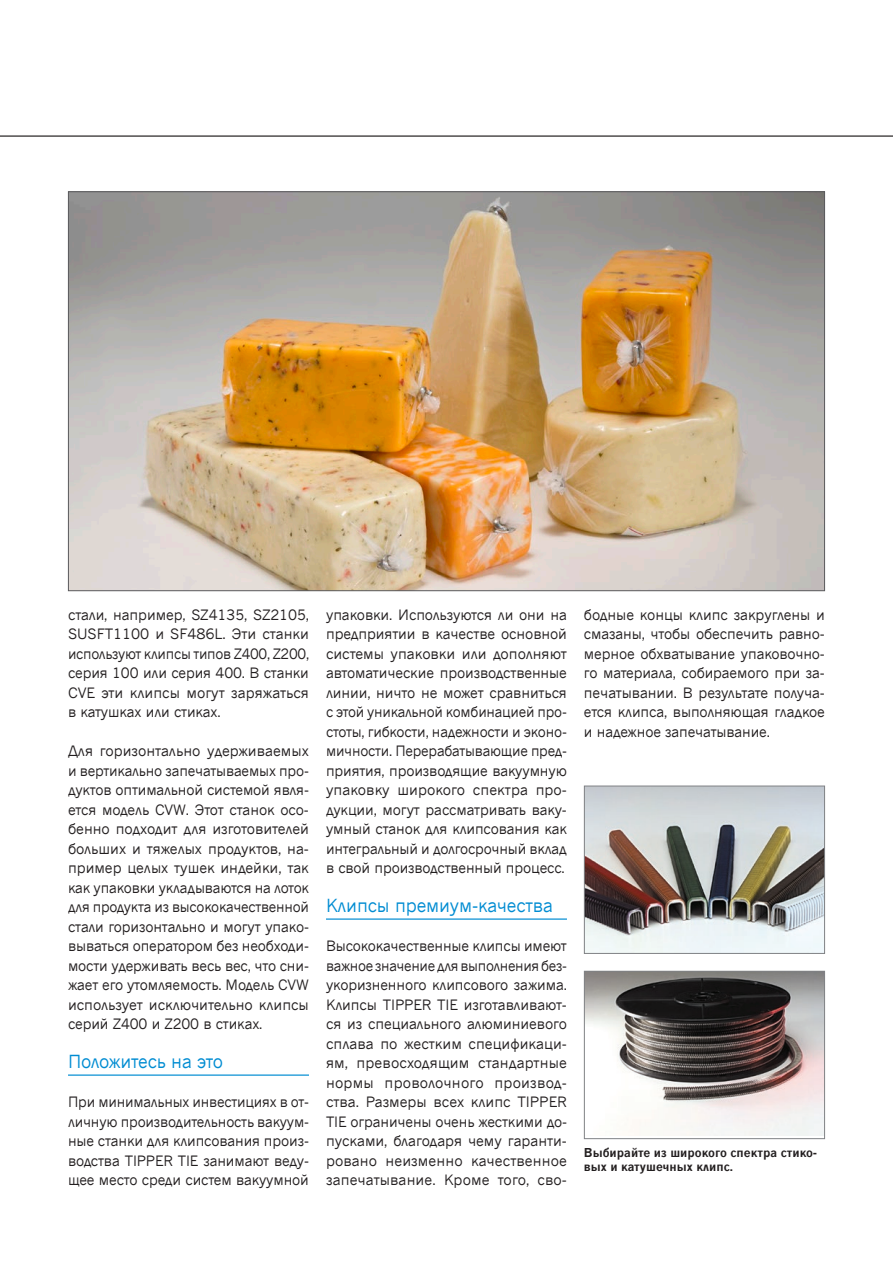
<style>
.page{position:relative;width:893px;height:1263px;background:#fff}
.page>*{position:absolute;margin:0;border:0;box-sizing:border-box;transform-origin:0 0}
.Zwischentitel{font:18px "News Gothic Cyr";letter-spacing:-.01em;color:#008cd2}
.Fliesstext{font:14.25px/19.5px "News Gothic Cyr";letter-spacing:-.01em;color:#231f20;text-align:justify}
.Bildlegende{font:700 12px/14.4px "News Gothic Cyr";color:#231f20}
</style>
<div class="page">
<hr style="left:0;top:135px;width:893px;height:2px;background:#231f20">
<img style="left:70px;top:193px;width:753px;height:396px">
<hr style="left:68px;top:1074px;width:241px;height:2px;background:#008cd2">
<hr style="left:326px;top:918px;width:241px;height:2px;background:#008cd2">
<img style="left:586px;top:788px;width:237px;height:164px">
<div style="left:584px;top:786px;width:241px;height:168px;border:1px solid #808285"></div>
<img style="left:586px;top:973px;width:237px;height:162px">
<div style="left:584px;top:971px;width:241px;height:168px;border:1px solid #808285"></div>
<p class="Fliesstext" style="left:68px;top:604px;width:243px">стали, например, SZ4135, SZ2105, SUSFT1100 и SF486L. Эти станки используют клипсы типов Z400, Z200, серия 100 или серия 400. В станки CVE эти клипсы могут заряжаться в катушках или стиках.</p>
<p class="Fliesstext" style="left:68px;top:741px;width:243px">Для горизонтально удерживаемых и вертикально запечатываемых про&shy;дуктов оптимальной системой явля&shy;ется модель CVW. Этот станок осо&shy;бенно подходит для изготовителей больших и тяжелых продуктов, на&shy;пример целых тушек индейки, так как упаковки укладываются на лоток для продукта из высококачественной стали горизонтально и могут упако&shy;вываться оператором без необходи&shy;мости удерживать весь вес, что сни&shy;жает его утомляемость. Модель CVW использует исключительно клипсы серий Z400 и Z200 в стиках.</p>
<p class="Zwischentitel" style="left:68px;top:1051px;width:156px">Положитесь на это</p>
<p class="Fliesstext" style="left:68px;top:1092px;width:242px">При минимальных инвестициях в от&shy;личную производительность вакуум&shy;ные станки для клипсования произ&shy;водства TIPPER TIE занимают веду&shy;щее место среди систем вакуумной</p>
<p class="Fliesstext" style="left:326px;top:604px;width:242px">упаковки. Используются ли они на предприятии в качестве основной системы упаковки или дополняют автоматические производственные линии, ничто не может сравниться с этой уникальной комбинацией про&shy;стоты, гибкости, надежности и эконо&shy;мичности. Перерабатывающие пред&shy;приятия, производящие вакуумную упаковку широкого спектра про&shy;дукции, могут рассматривать ваку&shy;умный станок для клипсования как интегральный и долгосрочный вклад в свой производственный процесс.</p>
<p class="Zwischentitel" style="left:326px;top:895px;width:228px">Клипсы премиум-качества</p>
<p class="Fliesstext" style="left:326px;top:936px;width:242px">Высококачественные клипсы имеют важное значение для выполнения без&shy;укоризненного клипсового зажима.<br>Клипсы TIPPER TIE изготавливают&shy;ся из специального алюминиевого сплава по жестким спецификаци&shy;ям, превосходящим стандартные нормы проволочного производ&shy;ства. Размеры всех клипс TIPPER TIE ограничены очень жесткими до&shy;пусками, благодаря чему гаранти&shy;ровано неизменно качественное запечатывание. Кроме того, сво-</p>
<p class="Fliesstext" style="left:584px;top:604px;width:242px">бодные концы клипс закруглены и смазаны, чтобы обеспечить равно&shy;мерное обхватывание упаковочно&shy;го материала, собираемого при за&shy;печатывании. В результате получа&shy;ется клипса, выполняющая гладкое и надежное запечатывание.</p>
<p class="Bildlegende" style="left:584px;top:1145px;width:235px">Выбирайте из широкого спектра стико&shy;вых и катушечных клипс.</p>
</div>
